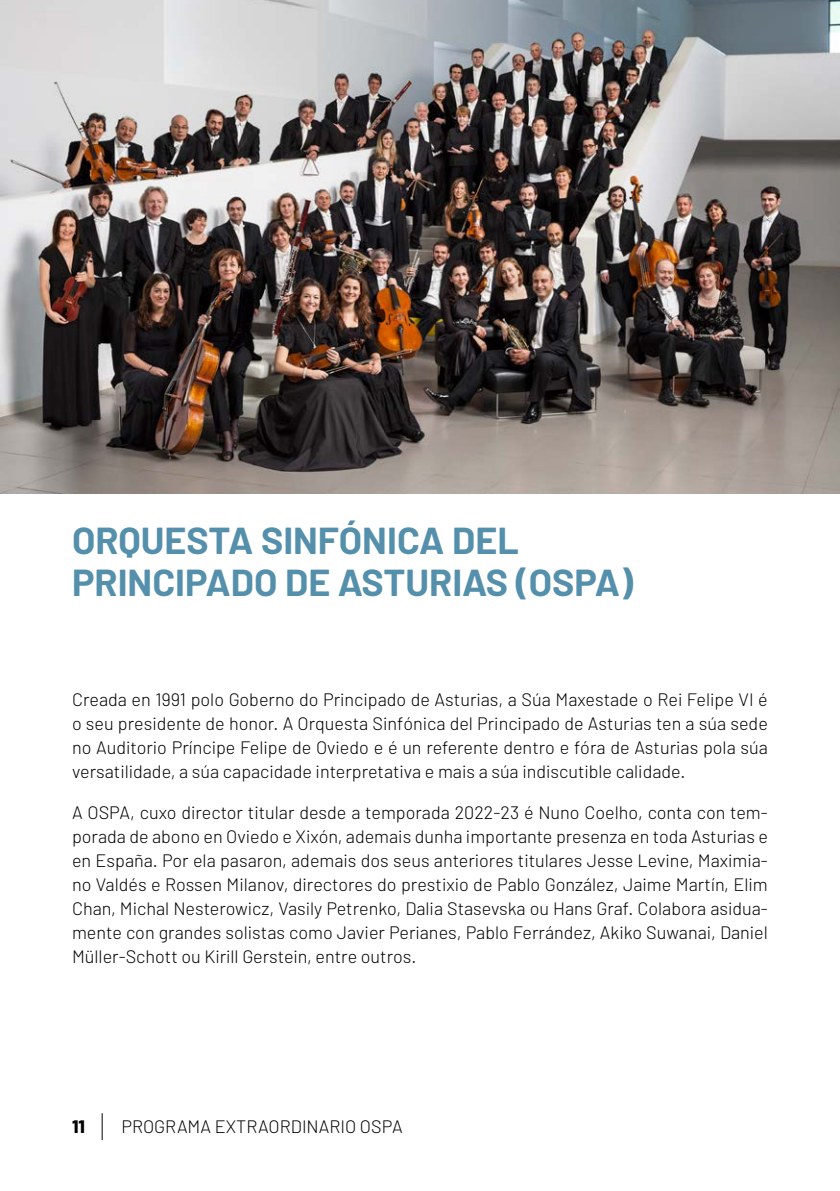
<style>
.page{position:relative;width:840px;height:1191px;background:#fff}
.page>*{position:absolute;margin:0;border:0;box-sizing:border-box;transform-origin:0 0}
.t1{font:700 37.6px/42px "Barlow";color:#548fab}
.t2{font:300 18px/24px "Barlow";color:#000;text-align:justify}
.t3{font:800 18px "Barlow";color:#000}
</style>
<div class="page">
<svg style="left:102px;top:1113px;width:1px;height:27px"></svg>
<img style="left:0;top:0;width:839px;height:493px">
<h1 class="t1" style="left:72px;top:519px;width:562px">ORQUESTA SINFÓNICA DEL<br>PRINCIPADO DE ASTURIAS (OSPA)</h1>
<p class="t2" style="left:72px;top:686px;width:697px">Creada en 1991 polo Goberno do Principado de Asturias, a Súa Maxestade o Rei Felipe VI é o seu presidente de honor. A Orquesta Sinfónica del Principado de Asturias ten a súa sede no Auditorio Príncipe Felipe de Oviedo e é un referente dentro e fóra de Asturias pola súa versatilidade, a súa capacidade interpretativa e mais a súa indiscutible calidade.</p>
<p class="t2" style="left:72px;top:799px;width:697px">A OSPA, cuxo director titular desde a temporada 2022-23 é Nuno Coelho, conta con tem&shy;porada de abono en Oviedo e Xixón, ademais dunha importante presenza en toda Asturias e en España. Por ela pasaron, ademais dos seus anteriores titulares Jesse Levine, Maximia&shy;no Valdés e Rossen Milanov, directores do prestixio de Pablo González, Jaime Martín, Elim Chan, Michal Nesterowicz, Vasily Petrenko, Dalia Stasevska ou Hans Graf. Colabora asidua&shy;mente con grandes solistas como Javier Perianes, Pablo Ferrández, Akiko Suwanai, Daniel Müller-Schott ou Kirill Gerstein, entre outros.</p>
<p class="t3" style="left:72px;top:1112px;width:14px">11</p>
<p class="t2" style="left:121px;top:1113px;width:282px">PROGRAMA EXTRAORDINARIO OSPA</p>
</div>
